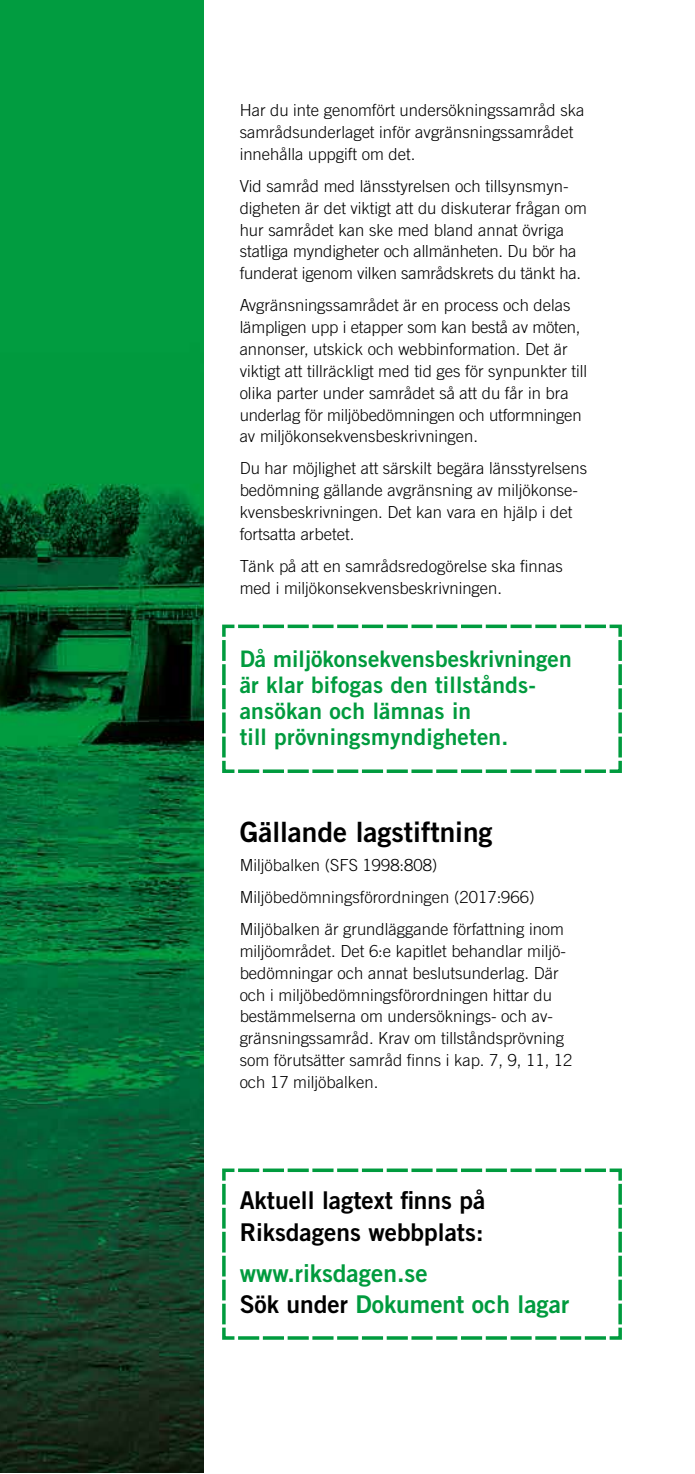
<style>
.page{position:relative;width:695px;height:1474px;background:#fff}
.page>*{position:absolute;margin:0;border:0;box-sizing:border-box;transform-origin:0 0}
.t1{font:28px "Trade Gothic LT Std Bd 2";color:#000}
.Bröd{font:24.5px/31.5px "Trade Gothic LT Std Bd 2";color:#000}
.Bröd-2{font:24.5px "Trade Gothic LT Std Bd 2";color:#009b3e}
.Ruta{font:22.75px/26.2px "Trade Gothic LT Std Bd 2";letter-spacing:.01em;color:#009b3e}
.Bröd-3{font:300 16.62px/21.9px "Trade Gothic LT Std";color:#000}
.s1{color:#000}
</style>
<div class="page">
<img style="left:0;top:0;width:203px;height:1472px">
<svg style="left:222px;top:624px;width:400px;height:149px"></svg>
<svg style="left:222px;top:1168px;width:400px;height:172px"></svg>
<p class="Bröd-3" style="left:239px;top:99px;width:346px">Har du inte genomfört undersökningssamråd ska samrådsunderlaget inför avgränsningssamrådet innehålla uppgift om det.</p>
<p class="Bröd-3" style="left:239px;top:175px;width:349px">Vid samråd med länsstyrelsen och tillsynsmyn&shy;digheten är det viktigt att du diskuterar frågan om hur samrådet kan ske med bland annat övriga statliga myndigheter och allmänheten. Du bör ha funderat igenom vilken samrådskrets du tänkt ha.</p>
<p class="Bröd-3" style="left:239px;top:294px;width:349px">Avgränsningssamrådet är en process och delas lämpligen upp i etapper som kan bestå av möten, annonser, utskick och webbinformation. Det är viktigt att tillräckligt med tid ges för synpunkter till olika parter under samrådet så att du får in bra underlag för miljöbedömningen och utformningen av miljökonsekvensbeskrivningen.</p>
<p class="Bröd-3" style="left:239px;top:457px;width:349px">Du har möjlighet att särskilt begära länsstyrelsens bedömning gällande avgränsning av miljökonse&shy;kvensbeskrivningen. Det kan vara en hjälp i det fortsatta arbetet.</p>
<p class="Bröd-3" style="left:239px;top:554px;width:324px">Tänk på att en samrådsredogörelse ska finnas med i miljökonsekvensbeskrivningen.</p>
<p class="Ruta" style="left:239px;top:645px;width:333px">Då miljökonsekvensbeskrivningen är klar bifogas den tillstånds&shy;ansökan och lämnas in<br>till prövningsmyndigheten.</p>
<h2 class="t1" style="left:239px;top:814px;width:254px">Gällande lagstiftning</h2>
<p class="Bröd-3" style="left:239px;top:854px;width:199px">Miljöbalken (SFS 1998:808)</p>
<p class="Bröd-3" style="left:239px;top:886px;width:296px">Miljöbedömningsförordningen (2017:966)</p>
<p class="Bröd-3" style="left:239px;top:917px;width:334px">Miljöbalken är grundläggande författning inom miljöområdet. Det 6:e kapitlet behandlar miljö&shy;bedömningar och annat beslutsunderlag. Där och i miljöbedömningsförordningen hittar du bestämmelserna om undersöknings- och av&shy;gränsningssamråd. Krav om tillståndsprövning som förutsätter samråd finns i kap. 7, 9, 11, 12 och 17 miljöbalken.</p>
<p class="Bröd" style="left:239px;top:1184px;width:247px">Aktuell lagtext finns på<br>Riksdagens webbplats:</p>
<p class="Bröd-2" style="left:239px;top:1257px;width:189px">www.riksdagen.se</p>
<p class="Bröd-2" style="left:239px;top:1289px;width:331px"><span class="s1">Sök under</span> Dokument och lagar</p>
</div>
